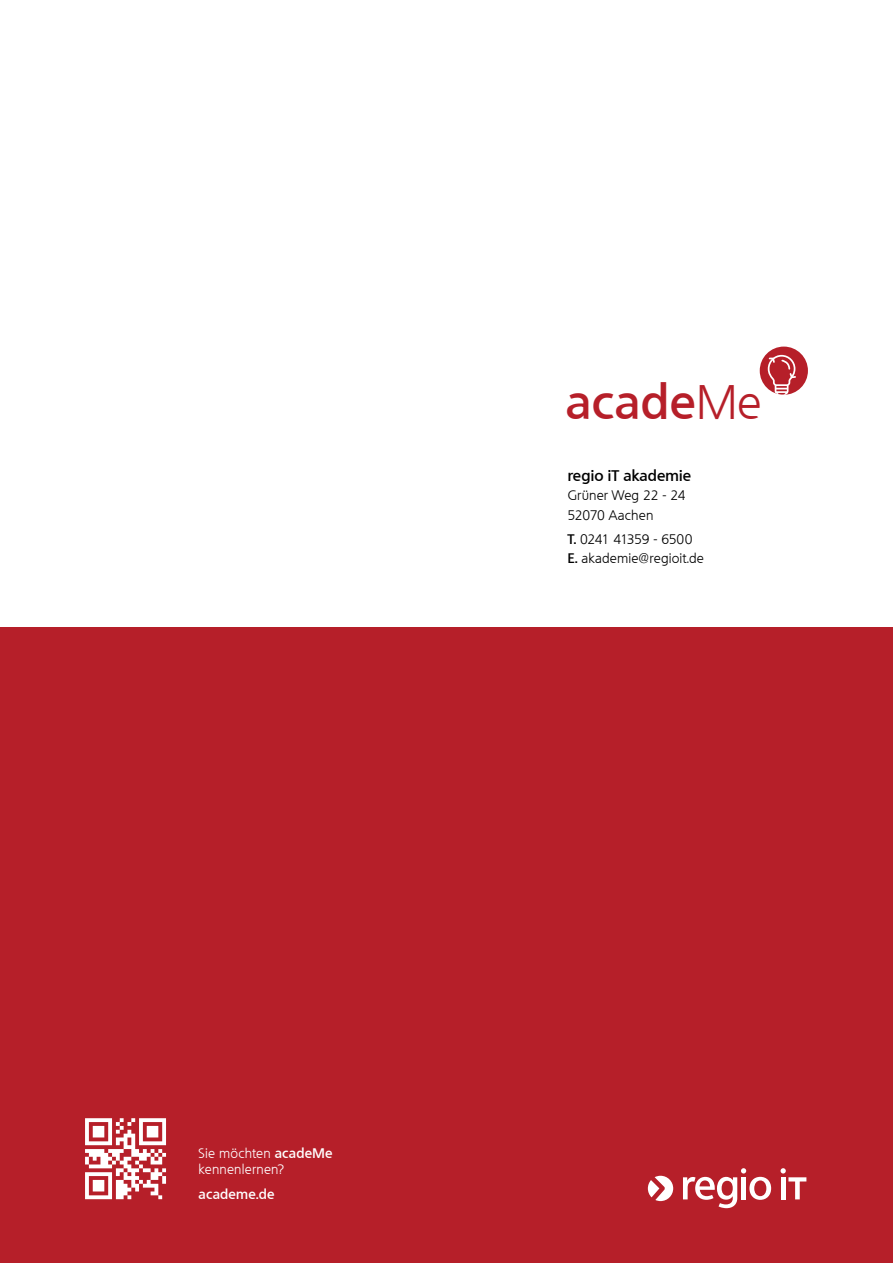
<style>
.page{position:relative;width:893px;height:1263px;background:#fff}
.page>*{position:absolute;margin:0;border:0;box-sizing:border-box;transform-origin:0 0}
.t1{font:600 47.25px "Quebec";letter-spacing:.015em;color:#b61f29}
.t2{font:600 15px "Quebec";letter-spacing:.01em;color:#000}
.t3{font:300 13.5px/19.5px "Quebec";letter-spacing:.01em;color:#000}
.t4{font:300 13.5px/16.5px "Quebec";letter-spacing:.015em;color:#fff}
.t5{font:600 13.5px "Quebec";letter-spacing:.02em;color:#fff}
.s1{font-weight:600}
.s2{font-weight:300}
</style>
<div class="page">
<div style="left:0;top:627px;width:893px;height:636px;background:#b61f29"></div>
<svg style="left:648px;top:1176px;width:25px;height:25px"></svg>
<svg style="left:683px;top:1168px;width:88px;height:40px"></svg>
<svg style="left:780px;top:1168px;width:26px;height:31px"></svg>
<div style="left:760px;top:347px;width:48px;height:48px;background:#b61f29;border-radius:50%"></div>
<svg style="left:768px;top:355px;width:29px;height:40px"></svg>
<svg style="left:85px;top:1118px;width:81px;height:81px"></svg>
<p class="t4" style="left:199px;top:1144px;width:135px">Sie möchten <span class="s1">acadeMe </span>kennenlernen?</p>
<p class="t5" style="left:199px;top:1185px;width:78px">academe.de</p>
<h1 class="t1" style="left:566px;top:371px;width:197px">acade<span class="s2">Me</span></h1>
<p class="t2" style="left:568px;top:466px;width:125px">regio iT akademie</p>
<p class="t3" style="left:568px;top:486px;width:119px">Grüner Weg 22 - 24<br>52070 Aachen</p>
<p class="t3" style="left:568px;top:529px;width:138px"><span class="s1">T.</span> 0241 41359 - 6500<br><span class="s1">E.</span> akademie@regioit.de</p>
</div>
